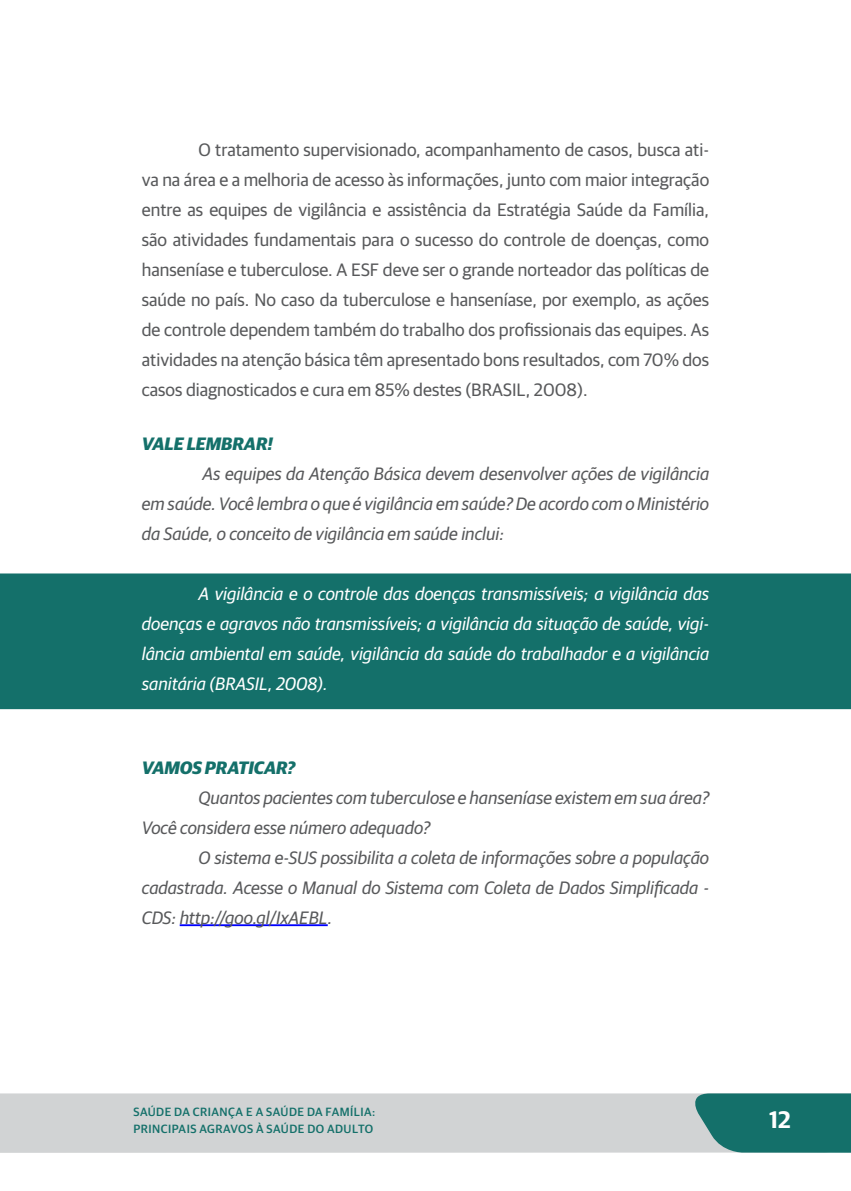
<style>
.page{position:relative;width:851px;height:1191px;background:#fff}
.page>*{position:absolute;margin:0;border:0;box-sizing:border-box;transform-origin:0 0}
.t1{font:600 24px "Guardian Sans";color:#fff}
.t2{font:18px/30px "Guardian Sans";color:#58595b;text-align:justify}
.t3{font:italic 18px/30px "Guardian Sans";color:#58595b;text-align:justify}
.t4{font:italic 18px/30px "Guardian Sans";color:#fff;text-align:justify}
.t5{font:italic 700 18px "Guardian Sans";color:#14706a}
.t6{font:500 12px/17.6px "Guardian Sans";letter-spacing:.04em;color:#14706a}
</style>
<div class="page">
<div style="left:0;top:1093px;width:685px;height:59px;background:#d1d3d4"></div>
<svg style="left:685px;top:1093px;width:165px;height:60px;background:#2f7e79"></svg>
<div style="left:0;top:573px;width:850px;height:136px;background:#14706a"></div>
<hr style="left:180px;top:924px;width:148px;height:2px;background:#00f">
<p class="t2" style="left:142px;top:133px;width:569px;text-indent:57px">O tratamento supervisionado, acompanhamento de casos, busca ati&shy;va na área e a melhoria de acesso às informações, junto com maior integração entre as equipes de vigilância e assistência da Estratégia Saúde da Família, são atividades fundamentais para o sucesso do controle de doenças, como hanseníase e tuberculose. A ESF deve ser o grande norteador das políticas de saúde no país. No caso da tuberculose e hanseníase, por exemplo, as ações de controle dependem também do trabalho dos profissionais das equipes. As atividades na atenção básica têm apresentado bons resultados, com 70% dos casos diagnosticados e cura em 85% destes (BRASIL, 2008).</p>
<p class="t5" style="left:142px;top:430px;width:132px">VALE LEMBRAR!</p>
<p class="t3" style="left:142px;top:457px;width:568px;text-indent:61px">As equipes da Atenção Básica devem desenvolver ações de vigilância em saúde. Você lembra o que é vigilância em saúde? De acordo com oMinistério da Saúde, o conceito de vigilância em saúde inclui:</p>
<p class="t4" style="left:142px;top:577px;width:568px;text-indent:57px">A vigilância e o controle das doenças transmissíveis; a vigilância das doenças e agravos não transmissíveis; a vigilância da situação de saúde, vigi&shy;lância ambiental em saúde, vigilância da saúde do trabalhador e a vigilância sanitária (BRASIL, 2008).</p>
<p class="t5" style="left:142px;top:754px;width:155px">VAMOS PRATICAR?</p>
<p class="t3" style="left:142px;top:781px;width:568px;text-indent:57px">Quantos pacientes com tuberculose e hanseníase existem em sua área?<br>Você considera esse número adequado?</p>
<p class="t3" style="left:142px;top:841px;width:568px;text-indent:57px">O sistema e-SUS possibilita a coleta de informações sobre a população cadastrada. Acesse o Manual do Sistema com Coleta de Dados Simplificada - CDS: http://goo.gl/IxAEBL.</p>
<p class="t6" style="left:133px;top:1101px;width:243px">SAÚDE DA CRIANÇA E A SAÚDE DA FAMÍLIA:<br>PRINCIPAIS AGRAVOS À SAÚDE DO ADULTO</p>
<h1 class="t1" style="left:769px;top:1101px;width:23px">12</h1>
</div>
